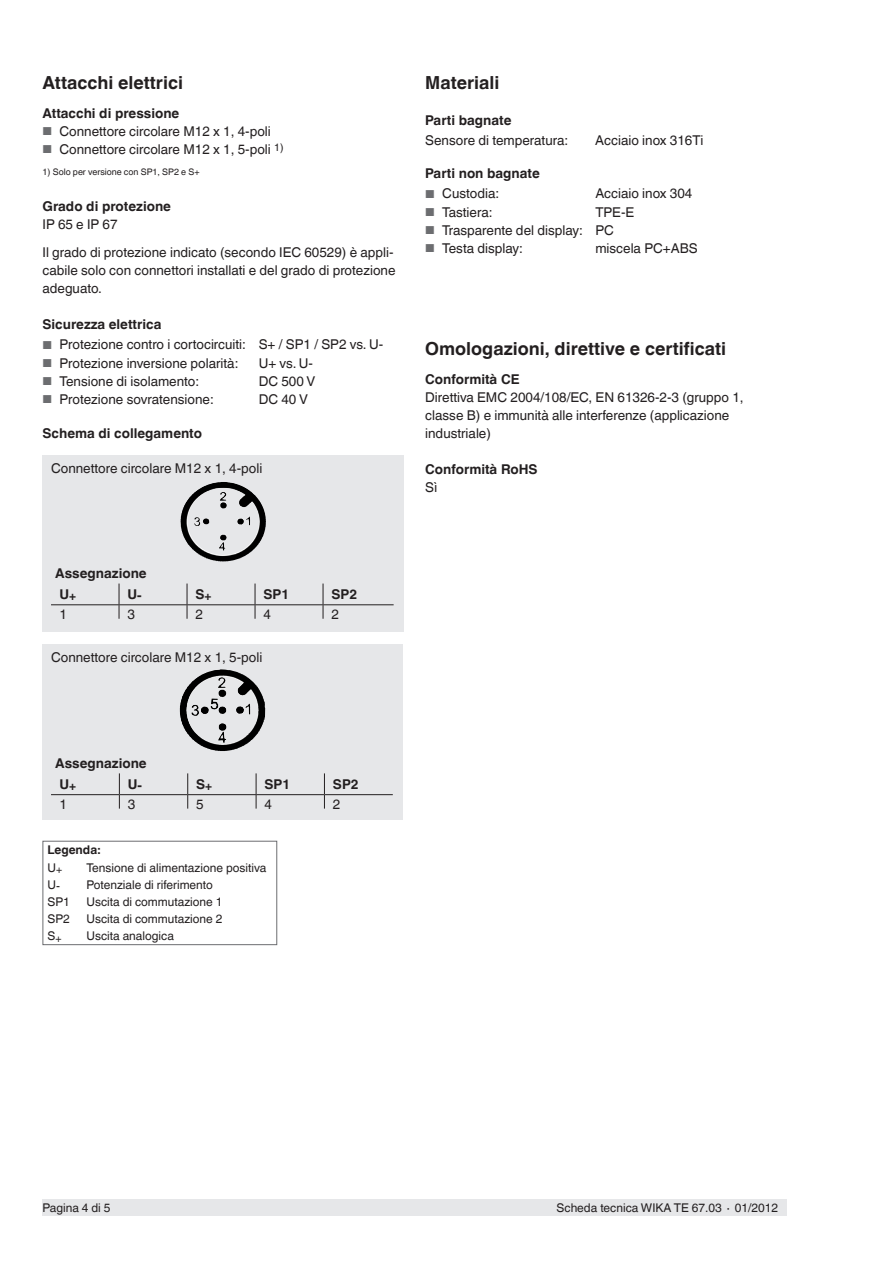
<style>
.page{position:relative;width:893px;height:1263px;background:#fff}
.page>*{position:absolute;margin:0;border:0;box-sizing:border-box;transform-origin:0 0}
.t1{font:700 18px "Helvetica World";color:#231f20}
.t2{font:13.5px/18px "Helvetica World";color:#231f20}
.t3{font:700 13.5px/20.5px "Helvetica World";color:#231f20}
.t4{font:12px "Helvetica World";color:#231f20}
.t5{font:700 12px/17.1px "Helvetica World";color:#231f20}
.t6{font:9px "Helvetica World";color:#231f20}
.s1{font-size:11.55px;color:#6c6d70}
.s2{font-weight:400}
</style>
<div class="page">
<div style="left:43px;top:1199px;width:744px;height:17px;background:#e6e7e9"></div>
<div style="left:43px;top:455px;width:361px;height:176px;background:#e6e7e9"></div>
<svg style="left:119px;top:583px;width:1px;height:36px"></svg>
<svg style="left:187px;top:583px;width:1px;height:36px"></svg>
<svg style="left:255px;top:583px;width:1px;height:36px"></svg>
<svg style="left:323px;top:583px;width:1px;height:36px"></svg>
<hr style="left:51px;top:604px;width:68px;height:1px;background:#231f20">
<hr style="left:119px;top:604px;width:68px;height:1px;background:#231f20">
<hr style="left:187px;top:604px;width:68px;height:1px;background:#231f20">
<hr style="left:255px;top:604px;width:68px;height:1px;background:#231f20">
<hr style="left:323px;top:604px;width:71px;height:1px;background:#231f20">
<div style="left:43px;top:644px;width:360px;height:176px;background:#e6e7e9"></div>
<svg style="left:119px;top:773px;width:1px;height:36px"></svg>
<svg style="left:187px;top:773px;width:1px;height:36px"></svg>
<svg style="left:256px;top:773px;width:1px;height:36px"></svg>
<svg style="left:324px;top:773px;width:1px;height:36px"></svg>
<hr style="left:51px;top:794px;width:68px;height:1px;background:#231f20">
<hr style="left:119px;top:794px;width:69px;height:1px;background:#231f20">
<hr style="left:188px;top:794px;width:68px;height:1px;background:#231f20">
<hr style="left:256px;top:794px;width:68px;height:1px;background:#231f20">
<hr style="left:324px;top:794px;width:69px;height:1px;background:#231f20">
<img style="left:180px;top:482px;width:43px;height:78px">
<img style="left:180px;top:669px;width:67px;height:82px">
<div style="left:43px;top:841px;width:234px;height:104px;border:1px solid #6c6d70"></div>
<h1 class="t1" style="left:43px;top:73px;width:142px">Attacchi elettrici</h1>
<p class="t3" style="left:43px;top:103px;width:138px">Attacchi di pressione</p>
<p class="t2" style="left:43px;top:122px;width:230px"><span class="s1">■</span> Connettore circolare M12 x 1, 4-poli</p>
<p class="t2" style="left:43px;top:140px;width:242px"><span class="s1">■</span> Connettore circolare M12 x 1, 5-poli <sup>1)</sup></p>
<p class="t6" style="left:43px;top:167px;width:159px">1) Solo per versione con SP1, SP2 e S+</p>
<p class="t3" style="left:43px;top:196px;width:130px">Grado di protezione</p>
<p class="t2" style="left:43px;top:210px;width:353px;line-height:28.5px">IP 65 e IP 67<br>Il grado di protezione indicato (secondo IEC 60529) è appli-</p>
<p class="t2" style="left:43px;top:262px;width:354px">cabile solo con connettori installati e del grado di protezione adeguato.</p>
<p class="t3" style="left:43px;top:315px;width:120px">Sicurezza elettrica</p>
<p class="t2" style="left:43px;top:336px;width:342px"><span class="s1">■</span> Protezione contro i cortocircuiti: S+ / SP1 / SP2 vs. U-</p>
<p class="t2" style="left:43px;top:354px;width:197px"><span class="s1">■</span> Protezione inversione polarità:</p>
<p class="t2" style="left:259px;top:354px;width:56px">U+ vs. U-</p>
<p class="t2" style="left:43px;top:372px;width:158px"><span class="s1">■</span> Tensione di isolamento:</p>
<p class="t2" style="left:259px;top:372px;width:58px">DC 500 V</p>
<p class="t2" style="left:43px;top:390px;width:173px"><span class="s1">■</span> Protezione sovratensione:</p>
<p class="t2" style="left:259px;top:390px;width:51px">DC 40V</p>
<p class="t3" style="left:43px;top:423px;width:161px">Schema di collegamento</p>
<p class="t2" style="left:51px;top:459px;width:213px">Connettore circolare M12 x 1, 4-poli</p>
<p class="t3" style="left:60px;top:563px;width:89px;text-indent:-4px">Assegnazione<br>U<sub>+</sub></p>
<p class="t3" style="left:128px;top:585px;width:16px">U-</p>
<p class="t3" style="left:196px;top:584px;width:18px">S<sub>+</sub></p>
<p class="t3" style="left:264px;top:584px;width:27px">SP1</p>
<p class="t3" style="left:332px;top:584px;width:27px">SP2</p>
<p class="t2" style="left:60px;top:605px;width:9px">1</p>
<p class="t2" style="left:128px;top:605px;width:9px">3</p>
<p class="t2" style="left:196px;top:605px;width:9px">2</p>
<p class="t2" style="left:264px;top:605px;width:9px">4</p>
<p class="t2" style="left:332px;top:605px;width:9px">2</p>
<p class="t2" style="left:51px;top:648px;width:213px">Connettore circolare M12 x 1, 5-poli</p>
<h1 class="t1" style="left:425px;top:73px;width:76px">Materiali</h1>
<p class="t3" style="left:425px;top:111px;width:88px">Parti bagnate</p>
<p class="t2" style="left:425px;top:131px;width:144px">Sensore di temperatura:</p>
<p class="t2" style="left:595px;top:131px;width:110px">Acciaio inox 316Ti</p>
<p class="t3" style="left:425px;top:164px;width:116px">Parti non bagnate</p>
<p class="t2" style="left:425px;top:185px;width:76px"><span class="s1">■</span> Custodia:</p>
<p class="t2" style="left:595px;top:185px;width:99px">Acciaio inox 304</p>
<p class="t2" style="left:425px;top:203px;width:69px"><span class="s1">■</span> Tastiera:</p>
<p class="t2" style="left:595px;top:203px;width:40px">TPE-E</p>
<p class="t2" style="left:425px;top:221px;width:190px"><span class="s1">■</span> Trasparente del display: PC</p>
<p class="t2" style="left:425px;top:239px;width:99px"><span class="s1">■</span> Testa display:</p>
<p class="t2" style="left:595px;top:239px;width:104px">miscela PC+ABS</p>
<h1 class="t1" style="left:425px;top:338px;width:302px">Omologazioni, direttive e certificati</h1>
<p class="t3" style="left:425px;top:369px;width:96px">Conformità CE</p>
<p class="t2" style="left:425px;top:388px;width:320px">Direttiva EMC 2004/108/EC, EN 61326-2-3 (gruppo 1, classe B) e immunità alle interferenze (applicazione industriale)</p>
<p class="t3" style="left:425px;top:459px;width:114px">Conformità RoHS</p>
<p class="t2" style="left:425px;top:478px;width:14px">Sì</p>
<p class="t3" style="left:60px;top:752px;width:89px;line-height:21px;text-indent:-4px">Assegnazione<br>U<sub>+</sub></p>
<p class="t3" style="left:128px;top:774px;width:16px">U-</p>
<p class="t3" style="left:196px;top:774px;width:18px">S<sub>+</sub></p>
<p class="t3" style="left:265px;top:774px;width:27px">SP1</p>
<p class="t3" style="left:333px;top:774px;width:27px">SP2</p>
<p class="t2" style="left:60px;top:795px;width:9px">1</p>
<p class="t2" style="left:128px;top:795px;width:9px">3</p>
<p class="t2" style="left:196px;top:795px;width:9px">5</p>
<p class="t2" style="left:265px;top:795px;width:9px">4</p>
<p class="t2" style="left:333px;top:795px;width:9px">2</p>
<p class="t5" style="left:48px;top:842px;width:55px">Legenda:<br><span class="s2">U</span><sub>+</sub></p>
<p class="t4" style="left:86px;top:860px;width:181px">Tensione di alimentazione positiva</p>
<p class="t4" style="left:48px;top:878px;width:14px">U-</p>
<p class="t4" style="left:86px;top:877px;width:128px">Potenziale di riferimento</p>
<p class="t4" style="left:48px;top:895px;width:24px">SP1</p>
<p class="t4" style="left:86px;top:895px;width:138px">Uscita di commutazione 1</p>
<p class="t4" style="left:48px;top:912px;width:24px">SP2</p>
<p class="t4" style="left:86px;top:912px;width:138px">Uscita di commutazione 2</p>
<p class="t4" style="left:48px;top:929px;width:16px">S<sub>+</sub></p>
<p class="t4" style="left:86px;top:929px;width:89px">Uscita analogica</p>
<p class="t4" style="left:43px;top:1201px;width:70px">Pagina 4 di 5</p>
<p class="t4" style="left:557px;top:1201px;width:223px">Scheda tecnica WIKA TE 67.03 ∙ 01/2012</p>
</div>
